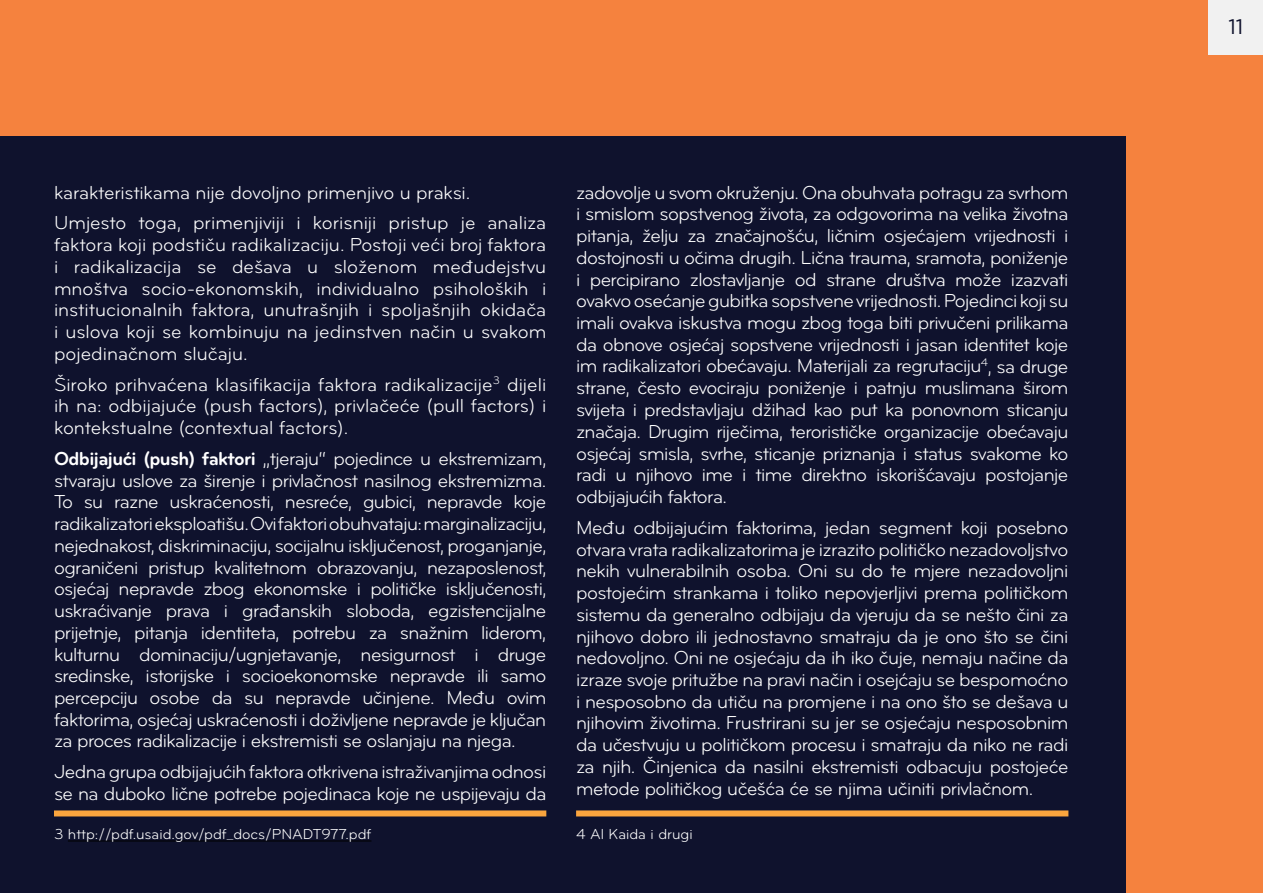
<style>
.page{position:relative;width:1263px;height:893px;background:#f5823e}
.page>*{position:absolute;margin:0;border:0;box-sizing:border-box;transform-origin:0 0}
.t1{font:21px "Gotham";color:#0f122d}
.t2{font:19.5px/21.8px "Bryant Pro";letter-spacing:-.025em;color:#fff;text-align:justify}
.t3{font:15px "Bryant Pro";color:#fff}
.s1{font-weight:700}
</style>
<div class="page">
<div style="left:0;top:136px;width:1126px;height:757px;background:#0f122d"></div>
<div style="left:54px;top:810px;width:492px;height:6px;background:#faa53e"></div>
<hr style="left:68px;top:841px;width:303px;height:1px;background:#000">
<div style="left:576px;top:810px;width:492px;height:6px;background:#faa53e"></div>
<div style="left:1209px;top:0;width:54px;height:54px;background:#f1f1f1"></div>
<p class="t2" style="left:54px;top:177px;width:494px;line-height:30.8px">karakteristikama nije dovoljno primenjivo u praksi.<br>Umjesto toga, primenjiviji i korisniji pristup je analiza</p>
<p class="t2" style="left:54px;top:234px;width:494px">faktora koji podstiču radikalizaciju. Postoji veći broj faktora i radikalizacija se dešava u složenom međudejstvu mnoštva socio-ekonomskih, individualno psiholoških i institucionalnih faktora, unutrašnjih i spoljašnjih okidača i uslova koji se kombinuju na jedinstven način u svakom pojedinačnom slučaju.</p>
<p class="t2" style="left:54px;top:374px;width:494px">Široko prihvaćena klasifikacija faktora radikalizacije<sup>3</sup> dijeli ih na: odbijajuće (push factors), privlačeće (pull factors) i kontekstualne (contextual factors).</p>
<p class="t2" style="left:54px;top:448px;width:494px"><span class="s1">Odbijajući (push) faktori</span> „tjeraju“ pojedince u ekstremizam, stvaraju uslove za širenje i privlačnost nasilnog ekstremizma.<br>To su razne uskraćenosti, nesreće, gubici, nepravde koje radikalizatori eksploatišu. Ovi faktori obuhvataju: marginalizaciju, nejednakost, diskriminaciju, socijalnu isključenost, proganjanje, ograničeni pristup kvalitetnom obrazovanju, nezaposlenost, osjećaj nepravde zbog ekonomske i političke isključenosti, uskraćivanje prava i građanskih sloboda, egzistencijalne prijetnje, pitanja identiteta, potrebu za snažnim liderom, kulturnu dominaciju/ugnjetavanje, nesigurnost i druge sredinske, istorijske i socioekonomske nepravde ili samo percepciju osobe da su nepravde učinjene. Među ovim faktorima, osjećaj uskraćenosti i doživljene nepravde je ključan za proces radikalizacije i ekstremisti se oslanjaju na njega.</p>
<p class="t2" style="left:54px;top:761px;width:494px">Jedna grupa odbijajućih faktora otkrivena istraživanjima odnosi se na duboko lične potrebe pojedinaca koje ne uspijevaju da</p>
<p class="t3" style="left:54px;top:826px;width:319px">3 http://pdf.usaid.gov/pdf_docs/PNADT977.pdf</p>
<p class="t2" style="left:576px;top:182px;width:494px">zadovolje u svom okruženju. Ona obuhvata potragu za svrhom i smislom sopstvenog života, za odgovorima na velika životna pitanja, želju za značajnošću, ličnim osjećajem vrijednosti i dostojnosti u očima drugih. Lična trauma, sramota, poniženje i percipirano zlostavljanje od strane društva može izazvati ovakvo osećanje gubitka sopstvene vrijednosti. Pojedinci koji su imali ovakva iskustva mogu zbog toga biti privučeni prilikama da obnove osjećaj sopstvene vrijednosti i jasan identitet koje im radikalizatori obećavaju. Materijali za regrutaciju<sup>4</sup>, sa druge strane, često evociraju poniženje i patnju muslimana širom svijeta i predstavljaju džihad kao put ka ponovnom sticanju značaja. Drugim riječima, terorističke organizacije obećavaju osjećaj smisla, svrhe, sticanje priznanja i status svakome ko radi u njihovo ime i time direktno iskorišćavaju postojanje odbijajućih faktora.</p>
<p class="t2" style="left:576px;top:517px;width:494px">Među odbijajućim faktorima, jedan segment koji posebno otvara vrata radikalizatorima je izrazito političko nezadovoljstvo nekih vulnerabilnih osoba. Oni su do te mjere nezadovoljni postojećim strankama i toliko nepovjerljivi prema političkom sistemu da generalno odbijaju da vjeruju da se nešto čini za njihovo dobro ili jednostavno smatraju da je ono što se čini nedovoljno. Oni ne osjećaju da ih iko čuje, nemaju načine da izraze svoje pritužbe na pravi način i osejćaju se bespomoćno i nesposobno da utiču na promjene i na ono što se dešava u njihovim životima. Frustrirani su jer se osjećaju nesposobnim da učestvuju u političkom procesu i smatraju da niko ne radi za njih. Činjenica da nasilni ekstremisti odbacuju postojeće metode političkog učešća će se njima učiniti privlačnom.</p>
<p class="t3" style="left:576px;top:826px;width:118px">4 Al Kaida i drugi</p>
<p class="t1" style="left:1228px;top:13px;width:17px">11</p>
</div>
